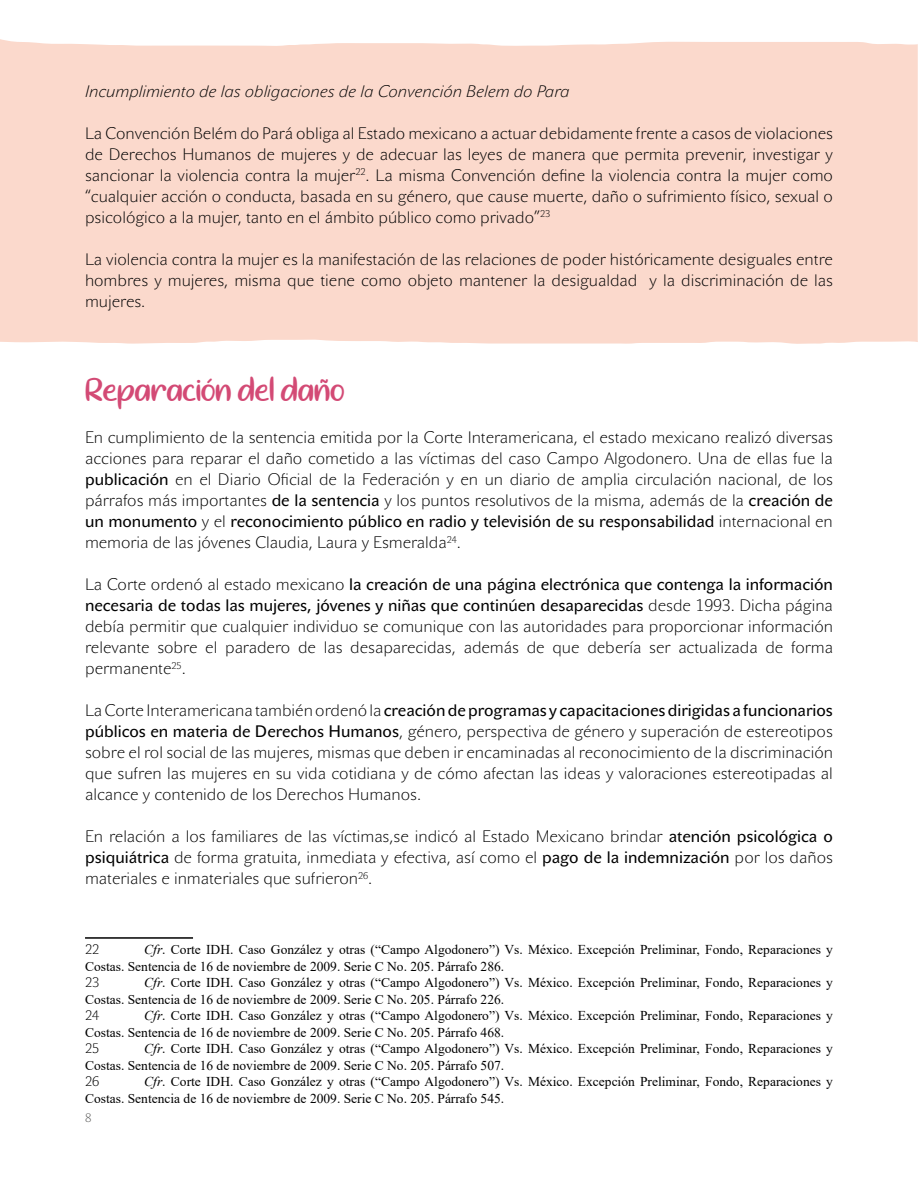
<style>
.page{position:relative;width:918px;height:1188px;background:#fff}
.page>*{position:absolute;margin:0;border:0;box-sizing:border-box;transform-origin:0 0}
.t1{font:33px "Keepthe Faith";color:#d34a75}
.t2{font:16.5px/21px "John Sans White Pro";color:#000;text-align:justify}
.t3{font:italic 16.5px "John Sans White Pro";color:#000}
.t4{font:13.5px/16.5px "Times New Roman";color:#000}
.t5{font:13.5px "John Sans White Pro";color:#000}
.t6{font:12px "John Sans White Pro";color:#575756}
.s1{font-weight:700}
.s2{font-style:italic}
</style>
<div class="page">
<div style="left:0;top:39px;width:918px;height:305px;background:#fbd9cc"></div>
<hr style="left:85px;top:937px;width:108px;height:2px;background:#000">
<p class="t3" style="left:85px;top:81px;width:486px">Incumplimiento de las obligaciones de la Convención Belem do Para</p>
<p class="t2" style="left:85px;top:123px;width:750px">La Convención Belém do Pará obliga al Estado mexicano a actuar debidamente frente a casos de violaciones de Derechos Humanos de mujeres y de adecuar las leyes de manera que permita prevenir, investigar y sancionar la violencia contra la mujer<sup>22</sup>. La misma Convención define la violencia contra la mujer como “cualquier acción o conducta, basada en su género, que cause muerte, daño o sufrimiento físico, sexual o psicológico a la mujer, tanto en el ámbito público como privado”<sup>23</sup></p>
<p class="t2" style="left:85px;top:249px;width:750px">La violencia contra la mujer es la manifestación de las relaciones de poder históricamente desiguales entre hombres y mujeres, misma que tiene como objeto mantener la desigualdad y la discriminación de las mujeres.</p>
<h1 class="t1" style="left:85px;top:370px;width:261px">Reparación del daño</h1>
<p class="t2" style="left:85px;top:427px;width:749px">En cumplimiento de la sentencia emitida por la Corte Interamericana, el estado mexicano realizó diversas acciones para reparar el daño cometido a las víctimas del caso Campo Algodonero. Una de ellas fue la <span class="s1">publicación</span> en el Diario Oficial de la Federación y en un diario de amplia circulación nacional, de los párrafos más importantes <span class="s1">de la sentencia</span> y los puntos resolutivos de la misma, además de la <span class="s1">creación de un monumento</span> y el <span class="s1">reconocimiento público en radio y televisión de su responsabilidad</span> internacional en memoria de las jóvenes Claudia, Laura y Esmeralda<sup>24</sup>.</p>
<p class="t2" style="left:85px;top:574px;width:749px">La Corte ordenó al estado mexicano <span class="s1">la creación de una página electrónica que contenga la información necesaria de todas las mujeres, jóvenes y niñas que continúen desaparecidas</span> desde 1993. Dicha página debía permitir que cualquier individuo se comunique con las autoridades para proporcionar información relevante sobre el paradero de las desaparecidas, además de que debería ser actualizada de forma permanente<sup>25</sup>.</p>
<p class="t2" style="left:85px;top:700px;width:749px">La Corte Interamericana también ordenó la <span class="s1">creación de programas y capacitaciones dirigidas a funcionarios públicos en materia de Derechos Humanos</span>, género, perspectiva de género y superación de estereotipos sobre el rol social de las mujeres, mismas que deben ir encaminadas al reconocimiento de la discriminación que sufren las mujeres en su vida cotidiana y de cómo afectan las ideas y valoraciones estereotipadas al alcance y contenido de los Derechos Humanos.</p>
<p class="t2" style="left:85px;top:826px;width:749px">En relación a los familiares de las víctimas,se indicó al Estado Mexicano brindar <span class="s1">atención psicológica o psiquiátrica</span> de forma gratuita, inmediata y efectiva, así como el <span class="s1">pago de la indemnización</span> por los daños materiales e inmateriales que sufrieron<sup>26</sup>.</p>
<p class="t5" style="left:85px;top:942px;width:16px">22</p>
<p class="t4" style="left:85px;top:941px;width:749px;text-indent:59px"><span class="s2">Cfr</span>. Corte IDH. Caso González y otras (“Campo Algodonero”) Vs. México. Excepción Preliminar, Fondo, Reparaciones y<br>Costas. Sentencia de 16 de noviembre de 2009. Serie C No. 205. Párrafo 286.</p>
<p class="t5" style="left:85px;top:975px;width:16px">23</p>
<p class="t4" style="left:85px;top:974px;width:749px;text-indent:59px"><span class="s2">Cfr</span>. Corte IDH. Caso González y otras (“Campo Algodonero”) Vs. México. Excepción Preliminar, Fondo, Reparaciones y<br>Costas. Sentencia de 16 de noviembre de 2009. Serie C No. 205. Párrafo 226.</p>
<p class="t5" style="left:85px;top:1008px;width:16px">24</p>
<p class="t4" style="left:85px;top:1007px;width:749px;text-indent:59px"><span class="s2">Cfr</span>. Corte IDH. Caso González y otras (“Campo Algodonero”) Vs. México. Excepción Preliminar, Fondo, Reparaciones y<br>Costas. Sentencia de 16 de noviembre de 2009. Serie C No. 205. Párrafo 468.</p>
<p class="t5" style="left:85px;top:1041px;width:16px">25</p>
<p class="t4" style="left:85px;top:1040px;width:749px;text-indent:59px"><span class="s2">Cfr</span>. Corte IDH. Caso González y otras (“Campo Algodonero”) Vs. México. Excepción Preliminar, Fondo, Reparaciones y<br>Costas. Sentencia de 16 de noviembre de 2009. Serie C No. 205. Párrafo 507.</p>
<p class="t5" style="left:85px;top:1074px;width:16px">26</p>
<p class="t4" style="left:85px;top:1073px;width:749px;text-indent:59px"><span class="s2">Cfr</span>. Corte IDH. Caso González y otras (“Campo Algodonero”) Vs. México. Excepción Preliminar, Fondo, Reparaciones y<br>Costas. Sentencia de 16 de noviembre de 2009. Serie C No. 205. Párrafo 545.</p>
<p class="t6" style="left:85px;top:1111px;width:8px">8</p>
</div>
